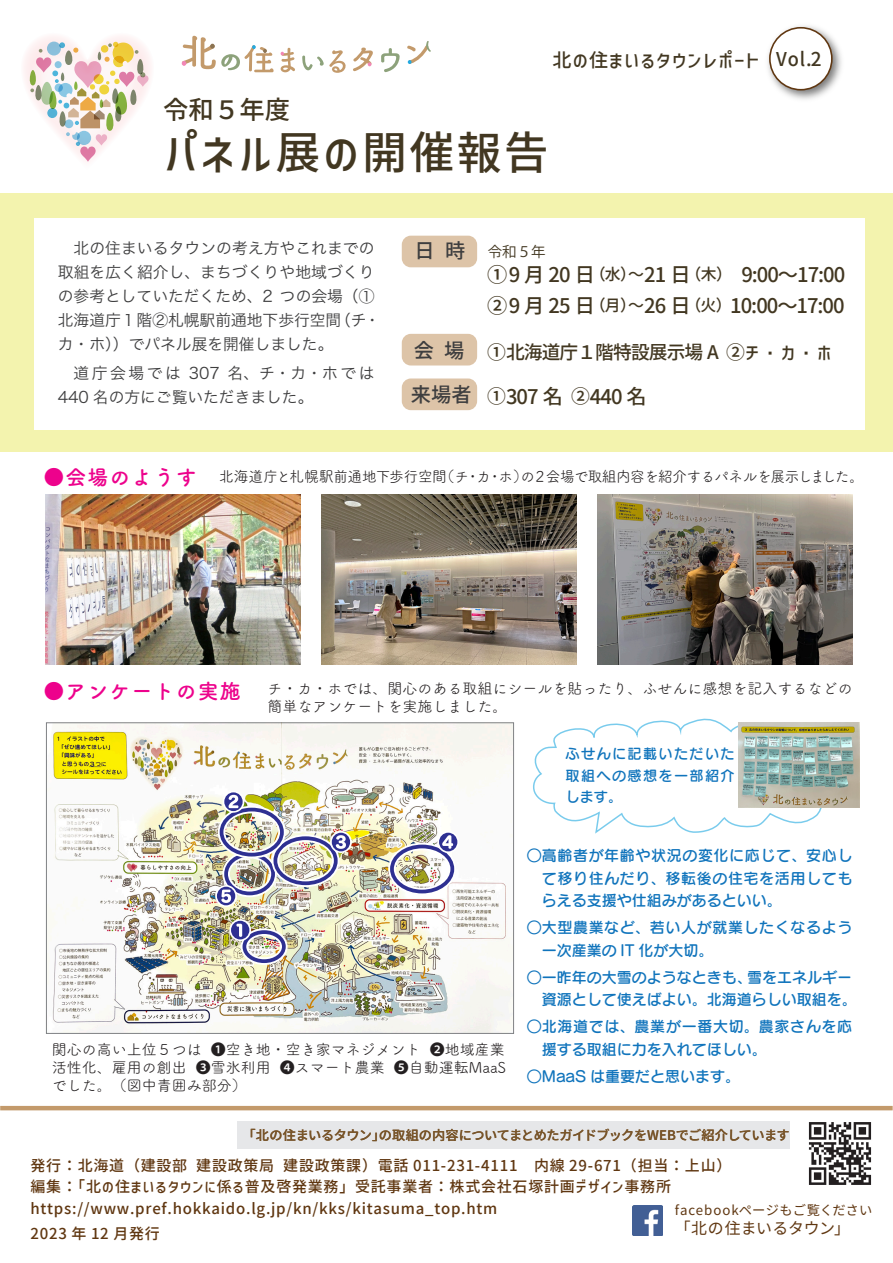
<style>
.page{position:relative;width:893px;height:1263px;background:#fff}
.page>*{position:absolute;margin:0;border:0;box-sizing:border-box;transform-origin:0 0}
.t1{font:45px "Corporate Logo Medium ver 2";letter-spacing:.05em;color:#423721}
.t2{font:25.35px "Corporate Logo Medium ver 2";color:#423721}
.t3{font:700 21px "Tsuku A Rd Gothic";letter-spacing:.05em;color:#ed028c}
.t4{font:20.25px/30.9px "Corporate Logo Medium ver 2";letter-spacing:-.05em;color:#423721;text-align:right}
.t5{font:20.25px "Corporate Logo Medium ver 2";color:#3e3e3f}
.t6{font:19.05px "Corporate Logo Medium ver 2";letter-spacing:.05em;color:#423721}
.t7{font:18.75px "Corporate Logo Medium ver 2";letter-spacing:-.05em;color:#423721}
.t8{font:15.9px "Gen Shin Gothic";color:#603711}
.t9{font:15.75px/24px "Hira Kaku Pro N W3";color:#3e3e3f}
.t10{font:15px/21.3px "Corporate Logo Medium ver 2";letter-spacing:.05em;color:#603711}
.t11{font:15px/18px "Tsuku A Rd Gothic";color:#231f20;text-align:justify}
.t12{font:15px/22.5px "Seurat Pro N DB";color:#1074bc;text-align:justify}
.t13{font:15px "Tsuku A Rd Gothic";letter-spacing:-.045em;color:#231f20}
.t14{font:15px/22.5px "Seurat Pro N DB";letter-spacing:.045em;color:#1074bc}
.t15{font:15px/22.5px "Seurat Pro N DB";letter-spacing:.04em;color:#1074bc}
.t16{font:14.4px "Koz Go Pr 6 N";color:#423721}
.t17{font:14.1px/21.6px "Seurat Pro N DB";letter-spacing:.095em;color:#1074bc;text-align:justify}
.t18{font:500 13.2px "Gen Shin Gothic";letter-spacing:-.035em;color:#603711}
.t19{font:13.2px "Gen Shin Gothic";letter-spacing:.045em;color:#603711}
.s1{font-size:15.9px}
.s2{font-size:18.75px}
.s3{font-family:"Koz Go Pr 6 N"}
</style>
<div class="page">
<div style="left:0;top:191px;width:893px;height:261px;background:#f3f3ae"></div>
<div style="left:0;top:1px;width:893px;height:192px;background:#fff"></div>
<svg style="left:381px;top:48px;width:19px;height:24px"></svg>
<svg style="left:280px;top:48px;width:15px;height:24px"></svg>
<svg style="left:302px;top:48px;width:71px;height:25px"></svg>
<svg style="left:407px;top:41px;width:24px;height:23px"></svg>
<svg style="left:182px;top:36px;width:92px;height:36px"></svg>
<hr style="left:0;top:1106px;width:893px;height:4px;background:#c39a6b">
<img style="left:808px;top:1122px;width:64px;height:63px">
<div style="left:237px;top:1122px;width:553px;height:27px;background:#e6e7e9"></div>
<img style="left:632px;top:1205px;width:30px;height:30px">
<div style="left:34px;top:218px;width:831px;height:211px;background:#fff"></div>
<svg style="left:533px;top:719px;width:312px;height:115px"></svg>
<img style="left:738px;top:723px;width:122px;height:85px">
<img style="left:45px;top:494px;width:255px;height:170px">
<img style="left:321px;top:494px;width:255px;height:170px">
<img style="left:597px;top:494px;width:255px;height:170px">
<img style="left:48px;top:724px;width:464px;height:308px">
<div style="left:46px;top:722px;width:468px;height:312px;border:1px solid #808285"></div>
<div style="left:241px;top:928px;width:47px;height:37px;border:8px solid #fff;border-radius:50%"></div>
<div style="left:243px;top:930px;width:43px;height:33px;border:4px solid #2e3092;border-radius:50%"></div>
<div style="left:222px;top:851px;width:55px;height:46px;border:8px solid #fff;border-radius:50%"></div>
<div style="left:224px;top:853px;width:51px;height:42px;border:4px solid #2e3092;border-radius:50%"></div>
<div style="left:272px;top:834px;width:67px;height:53px;border:8px solid #fff;border-radius:50%"></div>
<div style="left:273px;top:836px;width:65px;height:49px;border:4px solid #2e3092;border-radius:50%"></div>
<div style="left:388px;top:843px;width:68px;height:52px;border:8px solid #fff;border-radius:50%"></div>
<div style="left:390px;top:845px;width:64px;height:48px;border:4px solid #2e3092;border-radius:50%"></div>
<div style="left:218px;top:806px;width:68px;height:52px;border:8px solid #fff;border-radius:50%"></div>
<div style="left:220px;top:808px;width:64px;height:48px;border:4px solid #2e3092;border-radius:50%"></div>
<div style="left:402px;top:236px;width:75px;height:31px;background:#ddc4a8;border-radius:9px"></div>
<div style="left:402px;top:378px;width:75px;height:32px;background:#ddc4a8;border-radius:9px"></div>
<div style="left:402px;top:334px;width:75px;height:31px;background:#ddc4a8;border-radius:9px"></div>
<svg style="left:229px;top:919px;width:22px;height:22px"></svg>
<svg style="left:231px;top:921px;width:18px;height:18px"></svg>
<svg style="left:223px;top:791px;width:21px;height:22px"></svg>
<svg style="left:224px;top:792px;width:19px;height:19px"></svg>
<svg style="left:330px;top:831px;width:22px;height:22px"></svg>
<svg style="left:332px;top:833px;width:18px;height:18px"></svg>
<svg style="left:437px;top:831px;width:22px;height:22px"></svg>
<svg style="left:439px;top:833px;width:18px;height:18px"></svg>
<svg style="left:215px;top:885px;width:22px;height:22px"></svg>
<svg style="left:217px;top:887px;width:18px;height:18px"></svg>
<div style="left:42px;top:465px;width:24px;height:23px;border:5px solid #fff;border-radius:50%"></div>
<div style="left:43px;top:680px;width:22px;height:23px;border:4px solid #fff;border-radius:50%"></div>
<img style="left:60px;top:429px;width:184px;height:272px">
<img style="left:768px;top:26px;width:74px;height:74px">
<div style="left:770px;top:28px;width:62px;height:62px;background:#fff;border-radius:50%"></div>
<div style="left:769px;top:27px;width:64px;height:64px;border:2px solid #603711;border-radius:50%"></div>
<svg style="left:24px;top:36px;width:127px;height:126px"></svg>
<h2 class="t2" style="left:163px;top:93px;width:128px">令和５年度</h2>
<p class="t6" style="left:552px;top:47px;width:271px">北の住まいるタウンレポート Vol.2</p>
<h1 class="t1" style="left:164px;top:122px;width:387px">パネル展の開催報告</h1>
<p class="t9" style="left:58px;top:235px;width:324px;text-indent:16px">北の住まいるタウンの考え方やこれまでの取組を広く紹介し、まちづくりや地域づくりの参考としていただくため、2 つの会場（①北海道庁１階②札幌駅前通地下歩行空間（チ・カ・ホ））でパネル展を開催しました。</p>
<p class="t9" style="left:58px;top:360px;width:318px">　道庁会場では 307 名、チ・カ・ホでは<br>440 名の方にご覧いただきました。</p>
<h3 class="t5" style="left:415px;top:237px;width:52px">日 時</h3>
<h3 class="t5" style="left:414px;top:337px;width:52px">会場</h3>
<h3 class="t5" style="left:411px;top:381px;width:62px">来場者</h3>
<p class="t16" style="left:488px;top:244px;width:59px">令和５年</p>
<h3 class="t4" style="left:487px;top:259px;width:360px">9:00～17:00<br>②9 月 25 日<span class="s1">（月）～</span>26 日<span class="s1">（火）</span>10:00～17:00</h3>
<p class="t7" style="left:487px;top:339px;width:346px">①北海道庁１階特設展示場 A ②チ・カ・ホ</p>
<h3 class="t4" style="left:487px;top:259px;width:246px">①9 月 20 日<span class="s1">（水）～</span>21 日<span class="s1">（木）</span></h3>
<h3 class="t4" style="left:487px;top:381px;width:161px"><span class="s2">①</span>307 名 <span class="s2">②</span>440 名</h3>
<h3 class="t3" style="left:43px;top:460px;width:155px">●会場のようす</h3>
<p class="t13" style="left:219px;top:465px;width:647px">北海道庁と札幌駅前通地下歩行空間（チ・カ・ホ）の２会場で取組内容を紹介するパネルを展示しました。</p>
<h3 class="t3" style="left:43px;top:675px;width:199px">●アンケートの実施</h3>
<p class="t11" style="left:268px;top:679px;width:587px">チ・カ・ホでは、関心のある取組にシールを貼ったり、ふせんに感想を記入するなどの簡単なアンケートを実施しました。</p>
<p class="t17" style="left:566px;top:743px;width:171px">ふせんに記載いただいた取組への感想を一部紹介します。</p>
<p class="t11" style="left:52px;top:1039px;width:456px">関心の高い上位５つは <span class="s3">❶</span>空き地・空き家マネジメント <span class="s3">❷</span>地域産業活性化、雇用の創出 <span class="s3">❸</span>雪氷利用 <span class="s3">❹</span>スマート農業 <span class="s3">❺</span>自動運転MaaSでした。（図中青囲み部分）</p>
<p class="t12" style="left:542px;top:844px;width:312px;text-indent:-15px">○高齢者が年齢や状況の変化に応じて、安心して移り住んだり、移転後の住宅を活用してもらえる支援や仕組みがあるといい。</p>
<p class="t15" style="left:542px;top:916px;width:312px;text-indent:-15px">○大型農業など、若い人が就業したくなるよう一次産業の IT 化が大切。</p>
<p class="t12" style="left:542px;top:965px;width:316px;text-indent:-15px">○一昨年の大雪のようなときも、雪をエネルギー資源として使えばよい。北海道らしい取組を。</p>
<p class="t14" style="left:542px;top:1015px;width:312px;text-indent:-15px">○北海道では、農業が一番大切。農家さんを応援する取組に力を入れてほしい。</p>
<p class="t12" style="left:527px;top:1064px;width:215px">○MaaS は重要だと思います。</p>
<p class="t18" style="left:243px;top:1126px;width:549px">「北の住まいるタウン」の取組の内容についてまとめたガイドブックをWEBでご紹介しています</p>
<p class="t10" style="left:31px;top:1155px;width:702px">発行：北海道（建設部 建設政策局 建設政策課）電話 011-231-4111　内線 29-671（担当：上山）編集：「北の住まいるタウンに係る普及啓発業務」受託事業者：株式会社石塚計画デザイン事務所</p>
<p class="t19" style="left:675px;top:1201px;width:199px">facebookページもご覧ください</p>
<p class="t10" style="left:31px;top:1222px;width:131px">2023 年 12 月発行</p>
<p class="t8" style="left:675px;top:1217px;width:177px">「北の住まいるタウン」</p>
<p class="t10" style="left:31px;top:1198px;width:468px">https://www.pref.hokkaido.lg.jp/kn/kks/kitasuma_top.htm</p>
</div>
